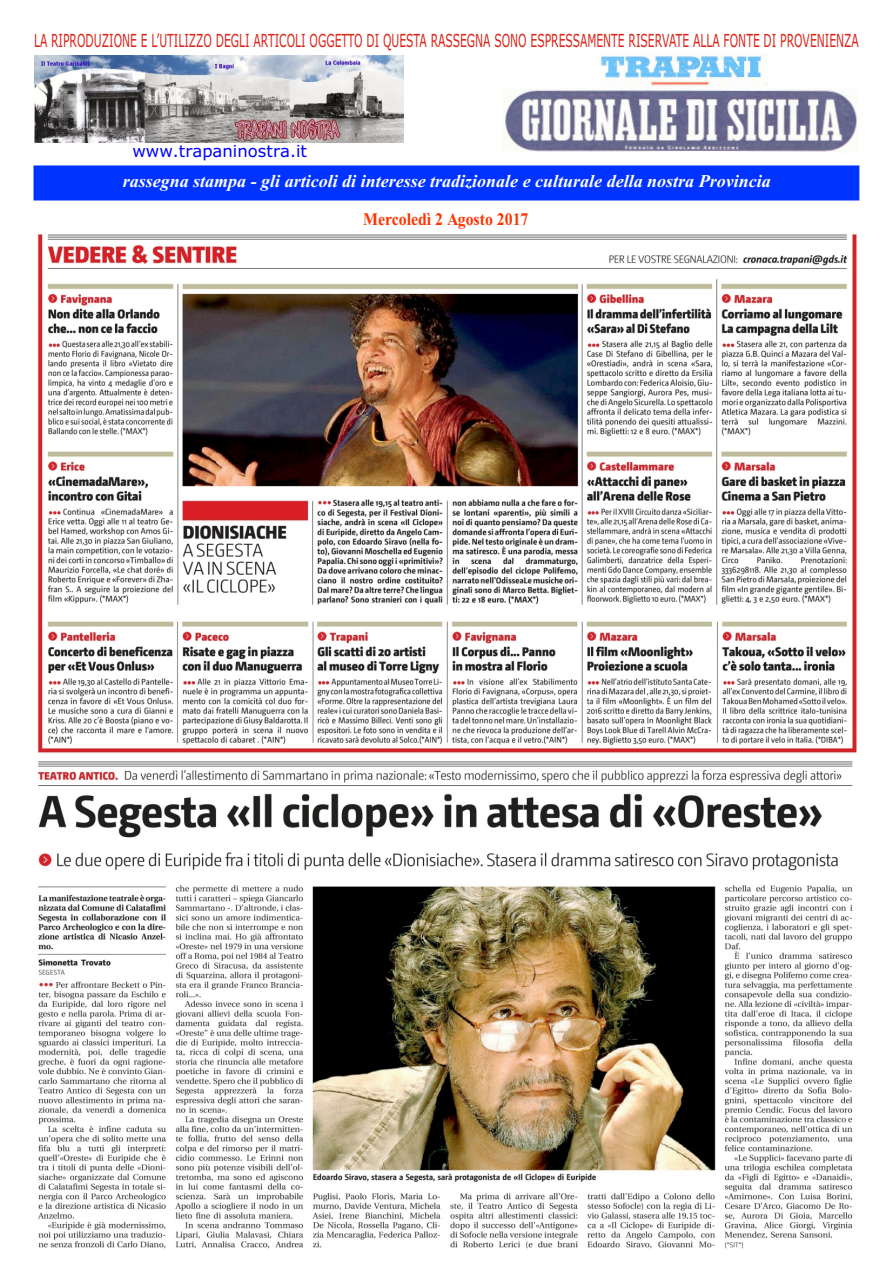
<style>
.page{position:relative;width:894px;height:1263px;background:#fff}
.page>*{position:absolute;margin:0;border:0;box-sizing:border-box;transform-origin:0 0}
.t1{font:18px "Verdana";color:#d9261c;scale:.6 1}
.t2{font:italic 700 18px "Times New Roman";color:#fff}
.t3{font:700 17.7px "Times New Roman";color:#f30;scale:.9 1}
.t4{font:16.5px "Verdana";color:#00f}
</style>
<div class="page">
<div style="left:34px;top:166px;width:825px;height:34px;background:#03f"></div>
<img style="left:34px;top:55px;width:370px;height:87px">
<img style="left:502px;top:54px;width:355px;height:98px">
<img style="left:37px;top:234px;width:820px;height:519px">
<img style="left:38px;top:761px;width:815px;height:488px">
<p class="t1" style="left:34px;top:33px;width:1376px">LA RIPRODUZIONE E L’UTILIZZO DEGLI ARTICOLI OGGETTO DI QUESTA RASSEGNA SONO ESPRESSAMENTE RISERVATE ALLA FONTE DI PROVENIENZA</p>
<p class="t4" style="left:132px;top:145px;width:176px">www.trapaninostra.it</p>
<p class="t2" style="left:123px;top:175px;width:650px">rassegna stampa - gli articoli di interesse tradizionale e culturale della nostra Provincia</p>
<p class="t3" style="left:363px;top:213px;width:185px">Mercoledì 2 Agosto 2017</p>
</div>
